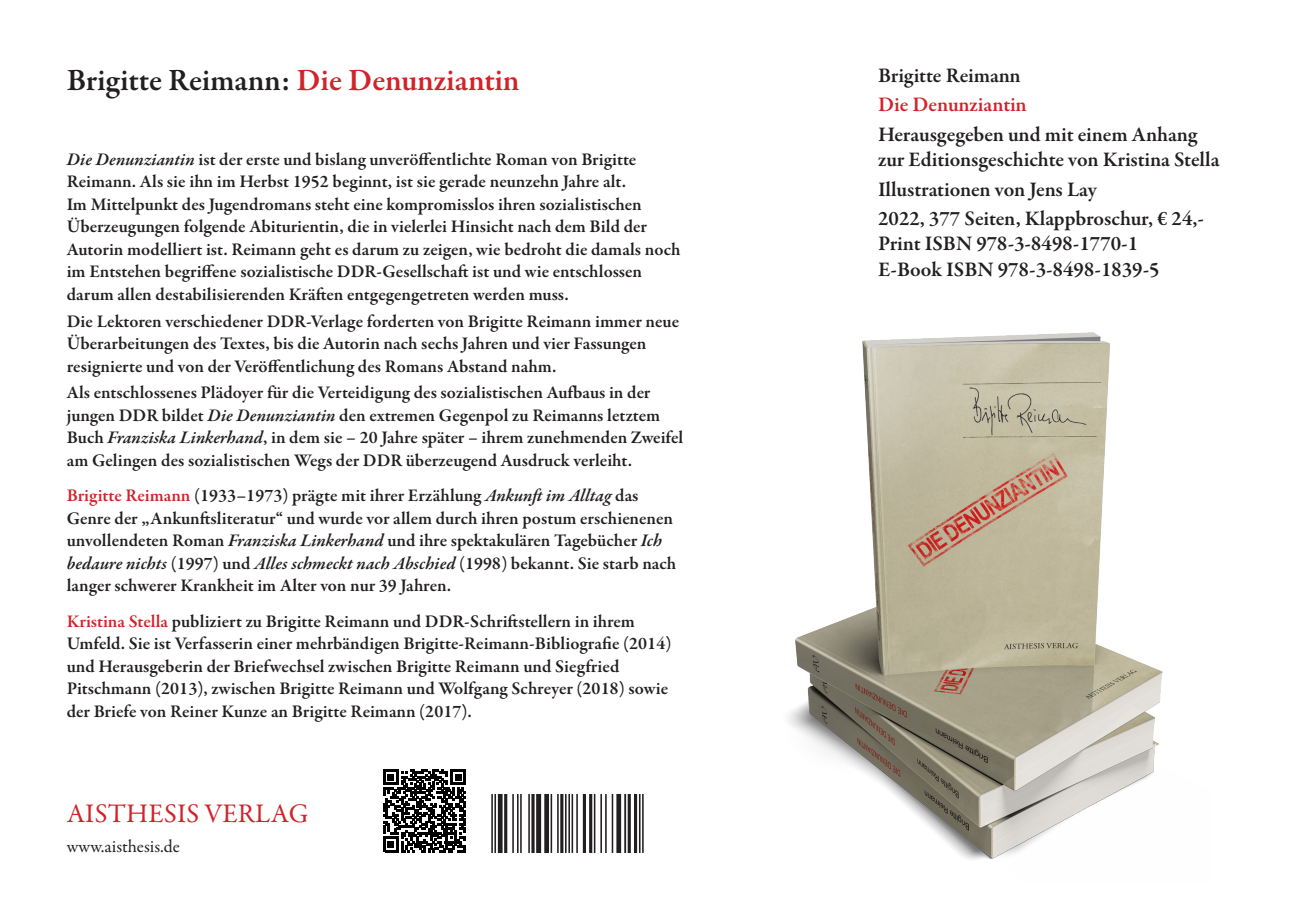
<style>
.page{position:relative;width:1289px;height:919px;background:#fff}
.page>*{position:absolute;margin:0;border:0;box-sizing:border-box;transform-origin:0 0}
.t1{font:600 31.5px "Garamond Premr Pro";letter-spacing:-.005em;color:#231f20}
.t2{font:27px "Garamond Premr Pro";letter-spacing:.01em;color:#d1232a}
.t3{font:600 21px/25.2px "Garamond Premr Pro";color:#231f20}
.t4{font:600 21px "Garamond Premr Pro";letter-spacing:-.005em;color:#d1232a}
.t5{font:600 18px/22.5px "Garamond Premr Pro";color:#231f20}
.t6{font:18px "Garamond Premr Pro";color:#231f20}
.s1{color:#d1232a}
.s2{font-style:italic}
</style>
<div class="page">
<img style="left:788px;top:332px;width:375px;height:528px">
<svg style="left:383px;top:769px;width:83px;height:83px"></svg>
<img style="left:491px;top:794px;width:153px;height:58px">
<h1 class="t1" style="left:67px;top:61px;width:454px">Brigitte Reimann: <span class="s1">Die Denunziantin</span></h1>
<p class="t5" style="left:67px;top:148px;width:615px"><span class="s2">Die Denunziantin</span> ist der erste und bislang unveröffentlichte Roman von Brigitte Reimann. Als sie ihn im Herbst 1952 beginnt, ist sie gerade neunzehn Jahre alt.<br>Im Mittelpunkt des Jugendromans steht eine kompromisslos ihren sozialistischen Überzeugungen folgende Abiturientin, die in vielerlei Hinsicht nach dem Bild der Autorin modelliert ist. Reimann geht es darum zu zeigen, wie bedroht die damals noch im Entstehen begriffene sozialistische DDR-Gesellschaft ist und wie entschlossen darum allen destabilisierenden Kräften entgegengetreten werden muss.</p>
<p class="t5" style="left:67px;top:310px;width:614px">Die Lektoren verschiedener DDR-Verlage forderten von Brigitte Reimann immer neue<br>Überarbeitungen des Textes, bis die Autorin nach sechs Jahren und vier Fassungen resignierte und von der Veröffentlichung des Romans Abstand nahm.</p>
<p class="t5" style="left:67px;top:382px;width:618px">Als entschlossenes Plädoyer für die Verteidigung des sozialistischen Aufbaus in der jungen DDR bildet <span class="s2">Die Denunziantin</span> den extremen Gegenpol zu Reimanns letztem Buch <span class="s2">Franziska Linkerhand</span>, in dem sie – 20 Jahre später – ihrem zunehmenden Zweifel am Gelingen des sozialistischen Wegs der DDR überzeugend Ausdruck verleiht.</p>
<p class="t5" style="left:67px;top:484px;width:611px"><span class="s1">Brigitte Reimann</span> (1933–1973) prägte mit ihrer Erzählung <span class="s2">Ankunft im Alltag</span> das Genre der „Ankunftsliteratur“ und wurde vor allem durch ihren postum erschienenen unvollendeten Roman <span class="s2">Franziska Linkerhand</span> und ihre spektakulären Tagebücher <span class="s2">Ich bedaure nichts</span> (1997) und <span class="s2">Alles schmeckt nach Abschied</span> (1998) bekannt. Sie starb nach langer schwerer Krankheit im Alter von nur 39 Jahren.</p>
<p class="t5" style="left:67px;top:610px;width:606px"><span class="s1">Kristina Stella</span> publiziert zu Brigitte Reimann und DDR-Schriftstellern in ihrem Umfeld. Sie ist Verfasserin einer mehrbändigen Brigitte-Reimann-Bibliografie (2014) und Herausgeberin der Briefwechsel zwischen Brigitte Reimann und Siegfried Pitschmann (2013), zwischen Brigitte Reimann und Wolfgang Schreyer (2018) sowie der Briefe von Reiner Kunze an Brigitte Reimann (2017).</p>
<h2 class="t2" style="left:67px;top:797px;width:243px">AISTHESIS VERLAG</h2>
<p class="t6" style="left:67px;top:835px;width:115px">www.aisthesis.de</p>
<p class="t3" style="left:878px;top:63px;width:144px">Brigitte Reimann</p>
<p class="t4" style="left:878px;top:92px;width:150px">Die Denunziantin</p>
<p class="t3" style="left:878px;top:122px;width:343px">Herausgegeben und mit einem Anhang zur Editionsgeschichte von Kristina Stella</p>
<p class="t3" style="left:878px;top:175px;width:327px;line-height:29.4px">Illustrationen von Jens Lay<br>2022, 377 Seiten, Klappbroschur, € 24,-</p>
<p class="t3" style="left:878px;top:231px;width:283px">Print ISBN 978-3-8498-1770-1<br>E-Book ISBN 978-3-8498-1839-5</p>
</div>
